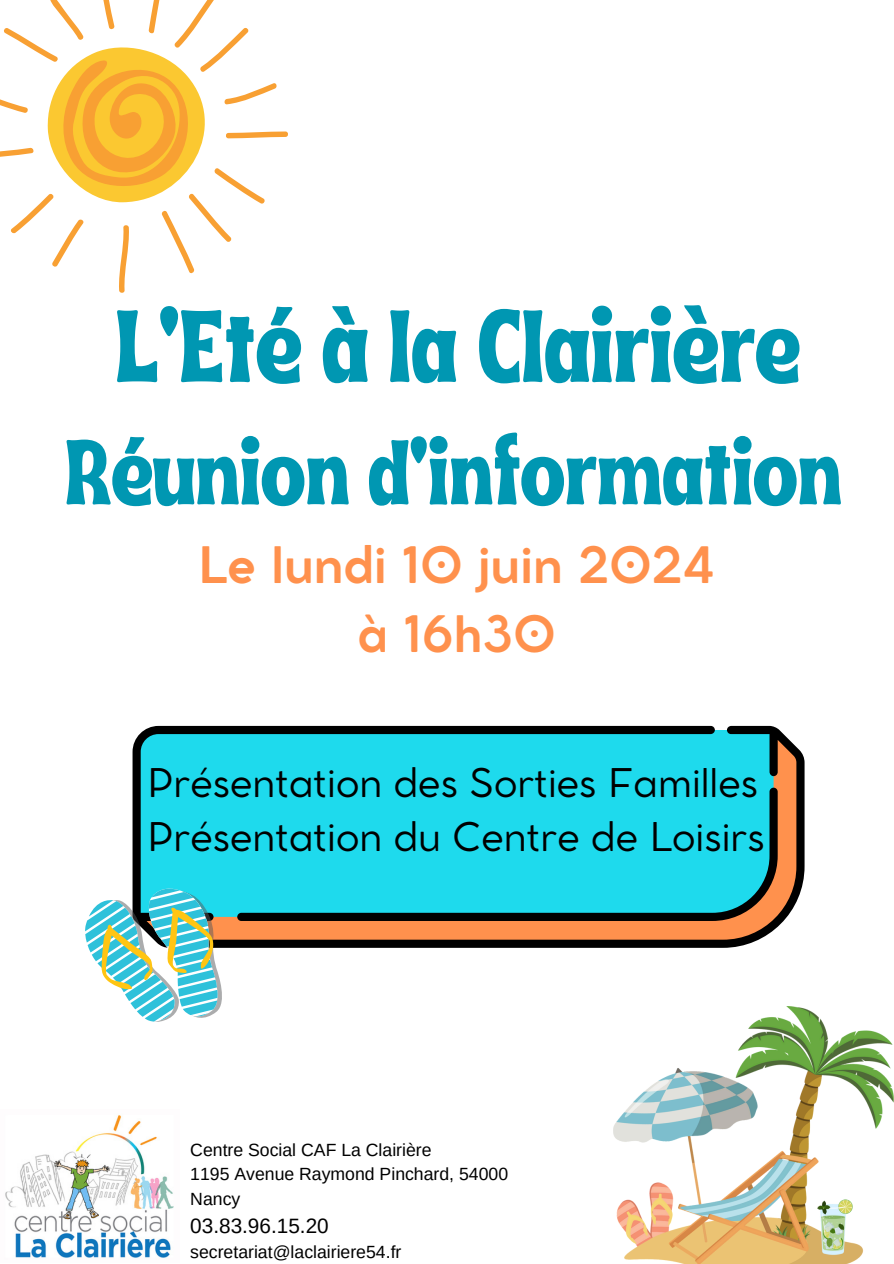
<style>
.page{position:relative;width:894px;height:1264px;background:#fff}
.page>*{position:absolute;margin:0;border:0;box-sizing:border-box;transform-origin:0 0}
.t1{font:102px "Ayr Tropika Island Int";color:#0097b2}
.t2{font:91.5px "Ayr Tropika Island Int";color:#0097b2}
.t3{font:700 49.5px/68.7px "Cocomat Pro";color:#ff914d;text-align:center}
.t4{font:39px/54px "Cocomat Pro";color:#000}
.t5{font:20.7px "Arimo";color:#000}
.t6{font:17.7px/24.6px "Arimo";color:#000}
</style>
<div class="page">
<img style="left:5px;top:1115px;width:169px;height:143px">
<svg style="left:132px;top:726px;width:672px;height:221px;background:#48a8a8"></svg>
<svg style="left:237px;top:787px;width:540px;height:134px;background:#1ec9da"></svg>
<svg style="left:85px;top:872px;width:180px;height:150px"></svg>
<img style="left:613px;top:1006px;width:280px;height:257px">
<svg style="left:0;top:0;width:288px;height:293px"></svg>
<p class="t1" style="left:115px;top:249px;width:687px">L’Eté à la Clairière</p>
<h3 class="t2" style="left:65px;top:385px;width:778px">Réunion d’information</h3>
<h2 class="t3" style="left:198px;top:535px;width:518px">Le lundi 10 juin 2024 à 16h30</h2>
<p class="t4" style="left:147px;top:759px;width:619px">Présentation des Sorties Familles<br>Présentation du Centre de Loisirs</p>
<p class="t6" style="left:190px;top:1137px;width:243px">Centre Social CAF La Clairière</p>
<p class="t6" style="left:190px;top:1161px;width:319px">1195 Avenue Raymond Pinchard, 54000<br>Nancy</p>
<p class="t5" style="left:190px;top:1213px;width:140px">03.83.96.15.20</p>
<p class="t6" style="left:190px;top:1239px;width:212px">secretariat@laclairiere54.fr</p>
</div>
